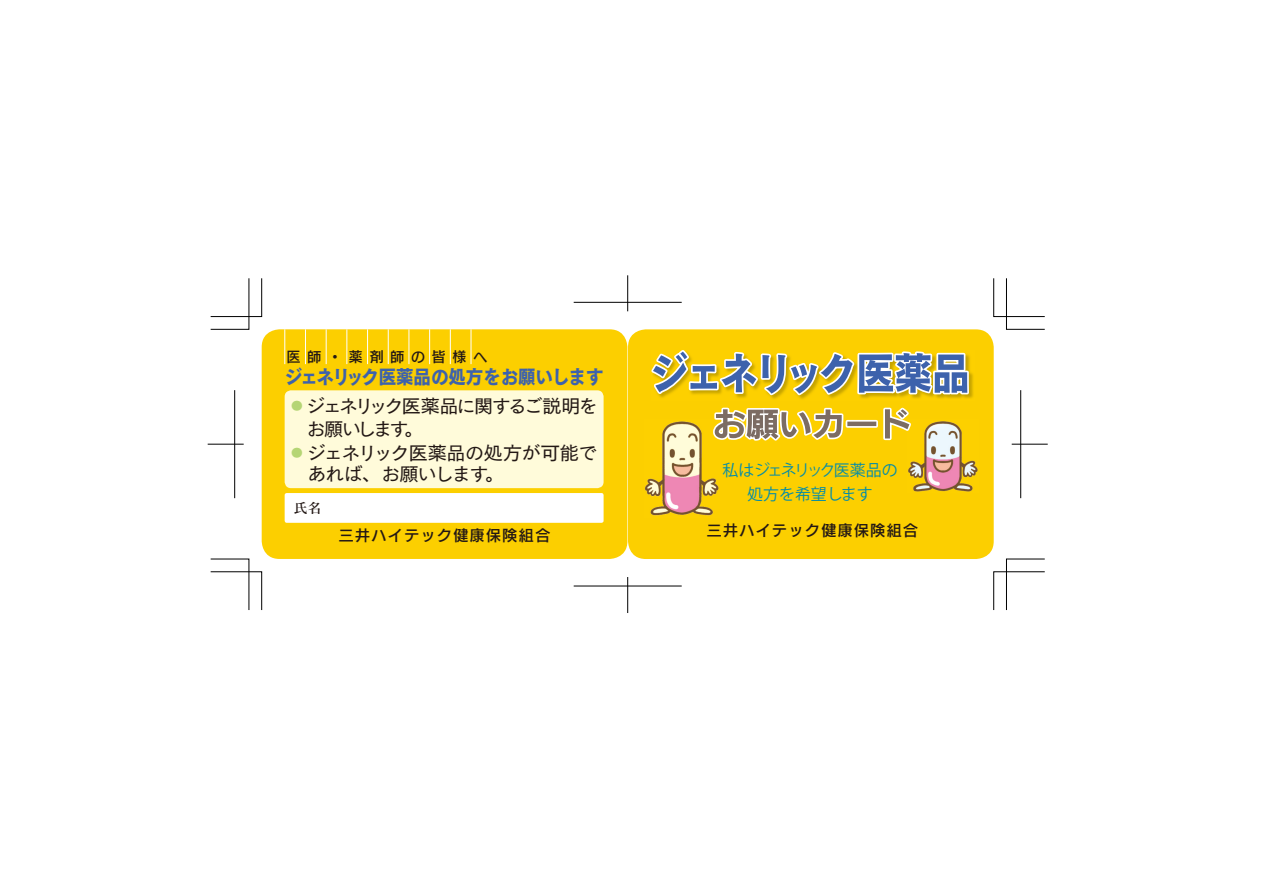
<style>
.page{position:relative;width:1263px;height:893px;background:#fff}
.page>*{position:absolute;margin:0;border:0;box-sizing:border-box;transform-origin:0 0}
.t1{font:19.2px "New Cezanne Pro B";color:#3d62ac;scale:.91 1}
.t2{font:18.6px/21.3px "New Cezanne Pro M";letter-spacing:-.055em;color:#231815}
.t3{font:18.6px/23.4px "New Cezanne Pro M";letter-spacing:-.115em;color:#231815}
.t4{font:15.9px/24.5px "Futo Go B101 Pro Bold 90 ms RKSJ H";color:#008bab;text-align:center}
.t5{font:14.85px "New Rodin Pro DB";letter-spacing:.1em;color:#231815}
.t6{font:13.8px "New Rodin Pro DB";letter-spacing:.5em;color:#231815}
.t7{font:13.8px "Matisse Pro DB";color:#231815}
.s1{font-size:11.4px;color:#b5d575}
</style>
<div class="page">
<div style="left:262px;top:329px;width:365px;height:230px;background:#fccf00;border-radius:18px"></div>
<div style="left:265px;top:333px;width:359px;height:222px;border:1px solid #fccf00;border-radius:17px"></div>
<div style="left:285px;top:390px;width:319px;height:98px;background:#fffbda;border-radius:6px"></div>
<div style="left:285px;top:493px;width:319px;height:30px;background:#fff;border-radius:2px"></div>
<hr style="left:284px;top:329px;width:1px;height:35px;background:#fff">
<hr style="left:305px;top:329px;width:1px;height:35px;background:#fff">
<hr style="left:326px;top:329px;width:1px;height:35px;background:#fff">
<hr style="left:347px;top:329px;width:1px;height:35px;background:#fff">
<hr style="left:367px;top:329px;width:1px;height:35px;background:#fff">
<hr style="left:388px;top:329px;width:1px;height:35px;background:#fff">
<hr style="left:409px;top:329px;width:1px;height:35px;background:#fff">
<hr style="left:429px;top:329px;width:1px;height:35px;background:#fff">
<hr style="left:450px;top:329px;width:1px;height:35px;background:#fff">
<hr style="left:471px;top:329px;width:1px;height:35px;background:#fff">
<div style="left:628px;top:329px;width:366px;height:230px;background:#fccf00;border-radius:18px"></div>
<img style="left:908px;top:421px;width:70px;height:71px">
<img style="left:645px;top:421px;width:74px;height:95px">
<svg style="left:648px;top:301px;width:323px;height:97px"></svg>
<svg style="left:653px;top:352px;width:314px;height:42px"></svg>
<svg style="left:711px;top:407px;width:203px;height:54px"></svg>
<svg style="left:210px;top:559px;width:52px;height:51px"></svg>
<svg style="left:210px;top:278px;width:52px;height:52px"></svg>
<svg style="left:993px;top:278px;width:52px;height:52px"></svg>
<svg style="left:993px;top:559px;width:52px;height:51px"></svg>
<hr style="left:208px;top:444px;width:36px;height:1px;background:#000">
<hr style="left:234px;top:390px;width:1px;height:108px;background:#000">
<hr style="left:1012px;top:444px;width:36px;height:1px;background:#000">
<hr style="left:1020px;top:390px;width:1px;height:108px;background:#000">
<hr style="left:574px;top:302px;width:108px;height:1px;background:#000">
<hr style="left:627px;top:275px;width:1px;height:36px;background:#000">
<hr style="left:574px;top:586px;width:108px;height:1px;background:#000">
<hr style="left:627px;top:577px;width:1px;height:36px;background:#000">
<p class="t6" style="left:287px;top:345px;width:202px">医師・薬剤師の皆様へ</p>
<p class="t1" style="left:285px;top:360px;width:352px">ジェネリック医薬品の処方をお願いします</p>
<p class="t3" style="left:306px;top:392px;width:293px;text-indent:-15px"><span class="s1">●</span> ジェネリック医薬品に関するご説明をお願いします。</p>
<p class="t2" style="left:307px;top:440px;width:292px;text-indent:-16px"><span class="s1">●</span> ジェネリック医薬品の処方が可能であれば、お願いします。</p>
<p class="t7" style="left:294px;top:499px;width:29px">氏名</p>
<p class="t5" style="left:339px;top:523px;width:213px">三井ハイテック健康保険組合</p>
<p class="t4" style="left:722px;top:458px;width:177px">私はジェネリック医薬品の処方を希望します</p>
<p class="t5" style="left:707px;top:517px;width:213px">三井ハイテック健康保険組合</p>
</div>
